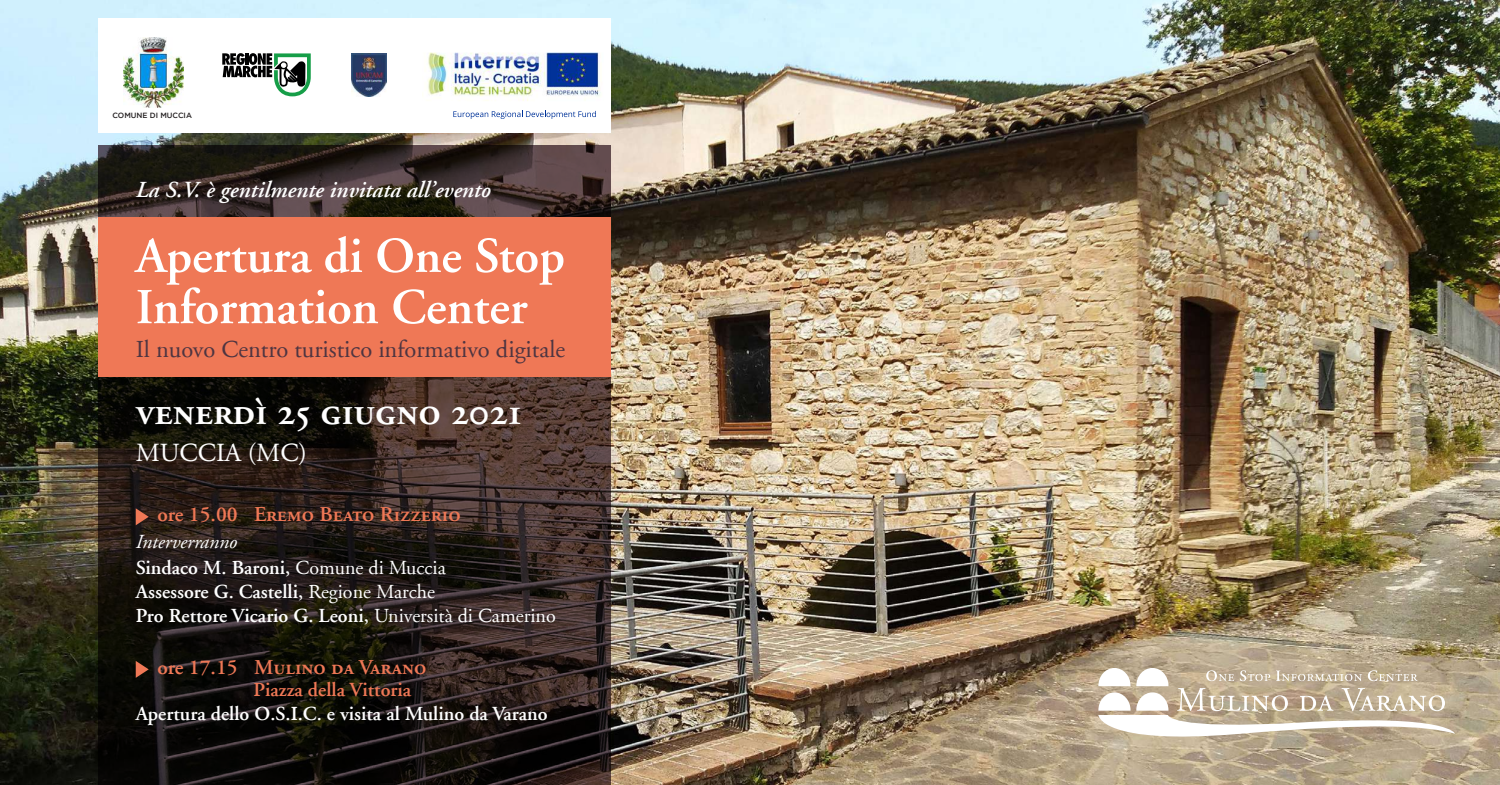
<style>
.page{position:relative;width:1500px;height:785px;background:#fff}
.page>*{position:absolute;margin:0;border:0;box-sizing:border-box;transform-origin:0 0}
.t1{font:600 50.12px/51.2px "Adobe Garamond LT";color:#fff}
.t2{font:38.75px "Adobe Garamond Semibold SC";color:#fff}
.t3{font:26.38px "Adobe Garamond LT";color:#fff}
.t4{font:24.5px "Adobe Garamond LT";color:#4e3541}
.t5{font:italic 600 23px "Adobe Garamond LT";color:#fff}
.t6{font:21.25px "Adobe Garamond Semibold SC";color:#ef7856}
.t7{font:600 20px/26.5px "Adobe Garamond LT";color:#fff}
.t8{font:600 20px "Adobe Garamond LT";color:#ef7856}
.t9{font:500 7.5px "Gotham";color:#231f20}
.s1{font-family:"Adobe Garamond LT";font-weight:600}
.s2{font-weight:400;font-style:italic}
.s3{font-weight:400}
</style>
<div class="page">
<img style="left:0;top:0;width:1500px;height:785px">
<svg style="left:99px;top:145px;width:512px;height:640px;background:#281f1b"></svg>
<div style="left:99px;top:18px;width:512px;height:114px;background:#fff"></div>
<svg style="left:136px;top:508px;width:13px;height:17px"></svg>
<svg style="left:136px;top:661px;width:13px;height:17px"></svg>
<div style="left:99px;top:217px;width:512px;height:159px;background:#ef7856"></div>
<img style="left:427px;top:52px;width:173px;height:49px">
<img style="left:352px;top:53px;width:35px;height:43px">
<svg style="left:222px;top:53px;width:89px;height:43px"></svg>
<img style="left:124px;top:37px;width:60px;height:71px">
<svg style="left:1098px;top:668px;width:357px;height:78px"></svg>
<svg style="left:453px;top:111px;width:143px;height:8px"></svg>
<p class="t9" style="left:113px;top:112px;width:81px">COMUNE DI MUCCIA</p>
<p class="t5" style="left:136px;top:177px;width:357px">La S.V. è gentilmente invitata all’evento</p>
<h1 class="t1" style="left:136px;top:231px;width:431px">Apertura di One Stop<br>Information Center</h1>
<p class="t4" style="left:136px;top:336px;width:431px">Il nuovo Centro turistico informativo digitale</p>
<h2 class="t2" style="left:136px;top:390px;width:388px">venerdì 25 giugno 2021</h2>
<h3 class="t3" style="left:136px;top:439px;width:173px">MUCCIA (MC)</h3>
<p class="t6" style="left:157px;top:503px;width:305px"><span class="s1">ore 15.00</span> Eremo Beato Rizzerio</p>
<p class="t7" style="left:136px;top:528px;width:312px"><span class="s2">Interverranno<br></span>Sindaco M. Baroni, <span class="s3">Comune di Muccia</span></p>
<p class="t7" style="left:136px;top:580px;width:421px;line-height:24px">Assessore G. Castelli, <span class="s3">Regione Marche<br></span>Pro Rettore Vicario G. Leoni, <span class="s3">Università di Camerino</span></p>
<p class="t6" style="left:157px;top:655px;width:271px"><span class="s1">ore 17.15</span> Mulino da Varano</p>
<p class="t8" style="left:254px;top:679px;width:159px">Piazza della Vittoria</p>
<p class="t7" style="left:136px;top:701px;width:414px">Apertura dello O.S.I.C. e visita al Mulino da Varano</p>
</div>
